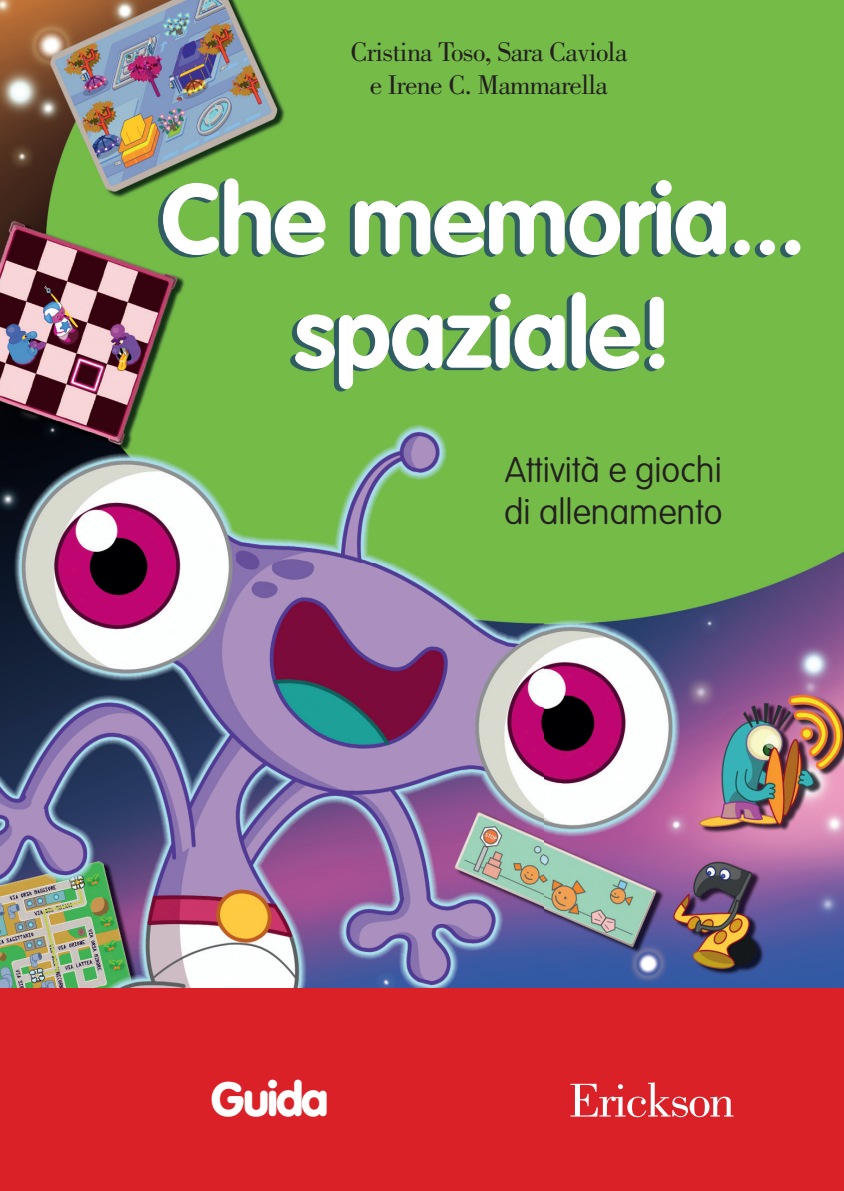
<style>
.page{position:relative;width:844px;height:1191px;background:#fff}
.page>*{position:absolute;margin:0;border:0;box-sizing:border-box;transform-origin:0 0}
.t1{font:700 98px/113.8px "VAG Rounded Std";letter-spacing:-.01em;color:#fff;text-align:center}
.t2{font:49px "Bodoni Std";letter-spacing:-.04em;color:#fff;scale:1.05 1}
.t3{font:900 47.25px "VAG Rounded Std";letter-spacing:-.04em;color:#fff}
.t4{font:100 35px/42px "VAG Rounded Std";color:#231f20}
.t5{font:28px/33.2px "Bodoni Std";letter-spacing:-.025em;color:#231f20;text-align:center}
</style>
<div class="page">
<img style="left:0;top:0;width:541px;height:563px">
<img style="left:541px;top:0;width:302px;height:988px">
<img style="left:0;top:563px;width:543px;height:425px">
<div style="left:0;top:988px;width:843px;height:203px;background:#da2128"></div>
<p class="t5" style="left:350px;top:35px;width:278px">Cristina Toso, Sara Caviola e Irene C. Mammarella</p>
<h1 class="t1" style="left:161px;top:166px;width:646px">Che memoria... spaziale!</h1>
<p class="t4" style="left:504px;top:450px;width:220px">Attività e giochi di allenamento</p>
<h3 class="t3" style="left:211px;top:1070px;width:119px">Guida</h3>
<h2 class="t2" style="left:568px;top:1073px;width:159px">Erickson</h2>
</div>
